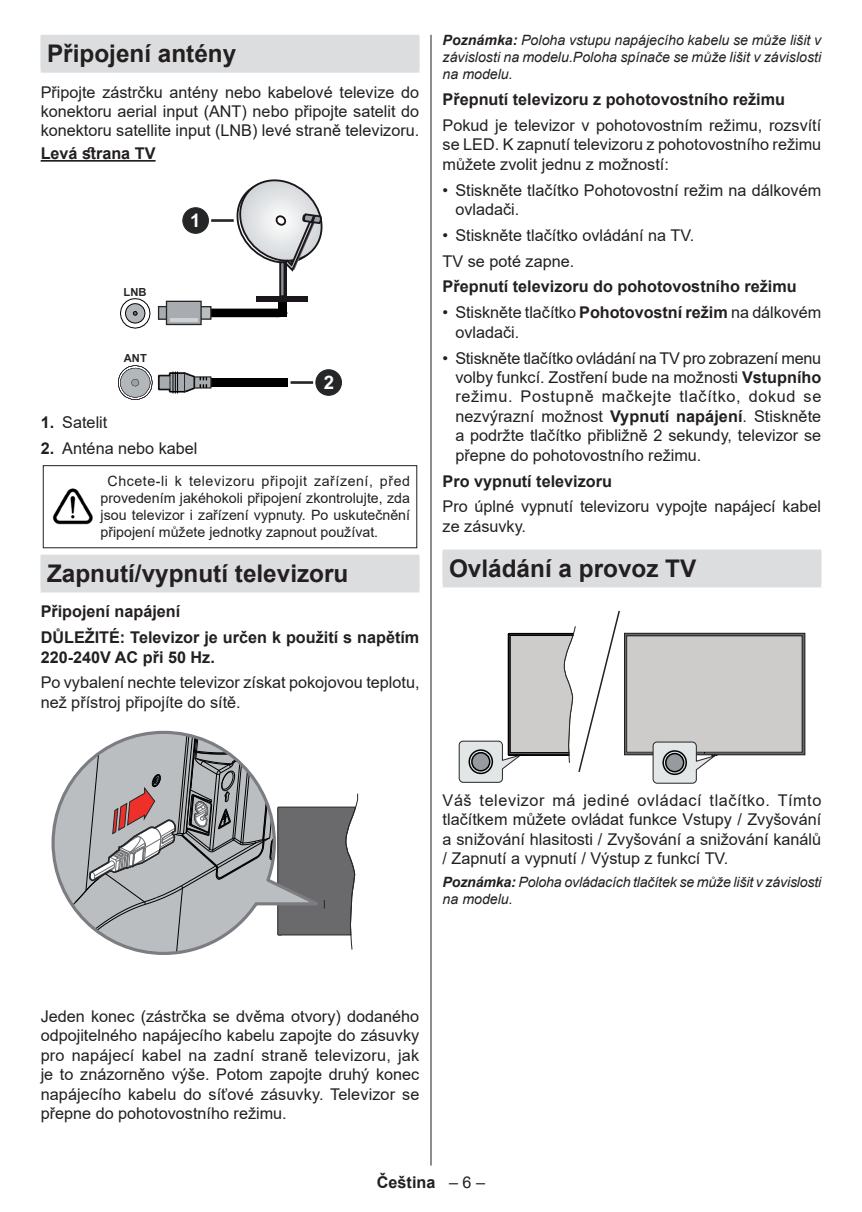
<style>
.page{position:relative;width:862px;height:1212px;background:#fff}
.page>*{position:absolute;margin:0;border:0;box-sizing:border-box;transform-origin:0 0}
.t1{font:700 24.3px "Arial";color:#231f20}
.t2{font:700 18.68px "Arial";color:#fdfefe}
.t3{font:16.2px/19.3px "Arial";color:#231f20;text-align:justify}
.t4{font:700 16.2px/25.9px "Arial";color:#231f20}
.t5{font:italic 14.17px/17.1px "Arial";color:#231f20;text-align:justify}
.t6{font:14.17px/17.1px "Arial";color:#231f20;text-align:justify}
.t7{font:700 11.25px "Arial";color:#252627}
.s1{font-weight:700}
.s2{font-weight:400}
</style>
<div class="page">
<hr style="left:430px;top:35px;width:1px;height:1130px;background:#231f20">
<div style="left:41px;top:35px;width:378px;height:34px;background:#dcdddf"></div>
<div style="left:41px;top:37px;width:378px;height:36px;background:#dcdddf"></div>
<hr style="left:41px;top:160px;width:114px;height:2px;background:#231f20">
<div style="left:41px;top:555px;width:378px;height:33px;background:#dcdddf"></div>
<div style="left:41px;top:556px;width:378px;height:36px;background:#dcdddf"></div>
<div style="left:278px;top:302px;width:9px;height:15px;background:#000"></div>
<svg style="left:211px;top:309px;width:67px;height:8px"></svg>
<svg style="left:120px;top:298px;width:30px;height:30px"></svg>
<svg style="left:233px;top:179px;width:90px;height:94px"></svg>
<div style="left:256px;top:296px;width:52px;height:6px;background:#1b161b"></div>
<hr style="left:282px;top:262px;width:4px;height:34px;background:#1b161b">
<div style="left:279px;top:261px;width:6px;height:36px;border:2px solid #1b161b"></div>
<div style="left:197px;top:378px;width:90px;height:9px;background:#000"></div>
<svg style="left:160px;top:308px;width:6px;height:10px"></svg>
<div style="left:158px;top:306px;width:16px;height:14px;border:1px solid #252627"></div>
<div style="left:192px;top:307px;width:19px;height:12px;background:#babec0"></div>
<div style="left:191px;top:306px;width:20px;height:14px;border:1px solid #252627"></div>
<div style="left:166px;top:301px;width:35px;height:23px;background:#a8acb0"></div>
<div style="left:166px;top:301px;width:36px;height:24px;border:1px solid #252627"></div>
<hr style="left:169px;top:318px;width:28px;height:4px;background:#cfd2d3">
<svg style="left:118px;top:365px;width:94px;height:35px"></svg>
<hr style="left:211px;top:219px;width:22px;height:3px;background:#252627">
<div style="left:183px;top:208px;width:25px;height:25px;background:#252627;border-radius:50%"></div>
<div style="left:182px;top:207px;width:27px;height:27px;border:1px solid #252627;border-radius:50%"></div>
<hr style="left:290px;top:381px;width:23px;height:3px;background:#252627">
<div style="left:316px;top:370px;width:25px;height:25px;background:#252627;border-radius:50%"></div>
<div style="left:315px;top:369px;width:27px;height:27px;border:1px solid #252627;border-radius:50%"></div>
<img style="left:52px;top:488px;width:41px;height:37px">
<div style="left:43px;top:465px;width:374px;height:83px;border:1px solid #231f20"></div>
<svg style="left:330px;top:793px;width:28px;height:157px"></svg>
<svg style="left:51px;top:730px;width:279px;height:225px"></svg>
<div style="left:442px;top:549px;width:378px;height:34px;background:#dcdddf"></div>
<div style="left:442px;top:551px;width:378px;height:36px;background:#dcdddf"></div>
<div style="left:624px;top:633px;width:180px;height:122px;border:1px solid #231f20"></div>
<div style="left:626px;top:636px;width:175px;height:116px;background:#ceccca"></div>
<div style="left:626px;top:635px;width:176px;height:117px;border:1px solid #231f20"></div>
<svg style="left:458px;top:610px;width:162px;height:173px"></svg>
<svg style="left:651px;top:741px;width:67px;height:43px"></svg>
<div style="left:662px;top:750px;width:24px;height:25px;border:1px solid #000;border-radius:50%"></div>
<div style="left:666px;top:754px;width:16px;height:17px;background:#979a9e;border-radius:50%"></div>
<div style="left:665px;top:754px;width:18px;height:17px;border:1px solid #979a9e;border-radius:50%"></div>
<div style="left:664px;top:753px;width:20px;height:19px;border:1px solid #000;border-radius:50%"></div>
<h1 class="t1" style="left:47px;top:37px;width:191px">Připojení antény</h1>
<p class="t3" style="left:41px;top:82px;width:380px">Připojte zástrčku antény nebo kabelové televize do konektoru aerial input (ANT) nebo připojte satelit do konektoru satellite input (LNB) levé straně televizoru.</p>
<p class="t4" style="left:41px;top:141px;width:116px">Levá strana TV</p>
<p class="t7" style="left:123px;top:285px;width:24px">LNB</p>
<p class="t7" style="left:124px;top:350px;width:24px">ANT</p>
<p class="t2" style="left:190px;top:208px;width:12px">1</p>
<p class="t2" style="left:323px;top:370px;width:12px">2</p>
<p class="t3" style="left:41px;top:412px;width:68px"><span class="s1">1.</span> Satelit</p>
<p class="t3" style="left:41px;top:438px;width:158px"><span class="s1">2.</span> Anténa nebo kabel</p>
<p class="t6" style="left:100px;top:473px;width:311px;text-indent:7px">Chcete-li k televizoru připojit zařízení, před provedením jakéhokoli připojení zkontrolujte, zda jsou televizor i zařízení vypnuty. Po uskutečnění připojení můžete jednotky zapnout používat.</p>
<h1 class="t1" style="left:47px;top:556px;width:303px">Zapnutí/vypnutí televizoru</h1>
<p class="t4" style="left:41px;top:599px;width:380px">Připojení napájení<br>DŮLEŽITÉ: Televizor je určen k použití s napětím</p>
<p class="t4" style="left:41px;top:644px;width:176px">220-240V AC při 50 Hz.</p>
<p class="t3" style="left:41px;top:673px;width:380px">Po vybalení nechte televizor získat pokojovou teplotu, než přístroj připojíte do sítě.</p>
<p class="t5" style="left:442px;top:32px;width:380px"><span class="s1">Poznámka:</span> Poloha vstupu napájecího kabelu se může lišit v závislosti na modelu.Poloha spínače se může lišit v závislosti na modelu.</p>
<p class="t4" style="left:442px;top:87px;width:344px">Přepnutí televizoru z pohotovostního režimu</p>
<p class="t3" style="left:442px;top:115px;width:380px">Pokud je televizor v pohotovostním režimu, rozsvítí se LED. K zapnutí televizoru z pohotovostního režimu můžete zvolit jednu z možností:</p>
<p class="t3" style="left:455px;top:180px;width:367px;text-indent:-13px">• Stiskněte tlačítko Pohotovostní režim na dálkovém ovladači.</p>
<p class="t3" style="left:442px;top:222px;width:253px;line-height:25.9px">• Stiskněte tlačítko ovládání na TV.<br>TV se poté zapne.</p>
<p class="t4" style="left:442px;top:274px;width:355px">Přepnutí televizoru do pohotovostního režimu</p>
<p class="t3" style="left:455px;top:303px;width:367px;text-indent:-13px">• Stiskněte tlačítko <span class="s1">Pohotovostní režim</span> na dálkovém ovladači.</p>
<p class="t3" style="left:455px;top:348px;width:367px;text-indent:-13px">• Stiskněte tlačítko ovládání na TV pro zobrazení menu volby funkcí. Zostření bude na možnosti <span class="s1">Vstupního </span>režimu. Postupně mačkejte tlačítko, dokud se nezvýrazní možnost <span class="s1">Vypnutí napájení</span>. Stiskněte a podržte tlačítko přibližně 2 sekundy, televizor se přepne do pohotovostního režimu.</p>
<p class="t4" style="left:442px;top:468px;width:171px">Pro vypnutí televizoru</p>
<p class="t3" style="left:442px;top:497px;width:380px">Pro úplné vypnutí televizoru vypojte napájecí kabel ze zásuvky.</p>
<h1 class="t1" style="left:448px;top:551px;width:249px">Ovládání a provoz TV</h1>
<p class="t3" style="left:442px;top:790px;width:380px">Váš televizor má jediné ovládací tlačítko. Tímto tlačítkem můžete ovládat funkce Vstupy / Zvyšování a snižování hlasitosti / Zvyšování a snižování kanálů / Zapnutí a vypnutí / Výstup z funkcí TV.</p>
<p class="t5" style="left:442px;top:874px;width:380px"><span class="s1">Poznámka:</span> Poloha ovládacích tlačítek se může lišit v závislosti na modelu.</p>
<p class="t3" style="left:41px;top:1006px;width:380px">Jeden konec (zástrčka se dvěma otvory) dodaného odpojitelného napájecího kabelu zapojte do zásuvky pro napájecí kabel na zadní straně televizoru, jak je to znázorněno výše. Potom zapojte druhý konec napájecího kabelu do síťové zásuvky. Televizor se přepne do pohotovostního režimu.</p>
<p class="t4" style="left:376px;top:1170px;width:110px">Čeština <span class="s2">– 6 –</span></p>
</div>
